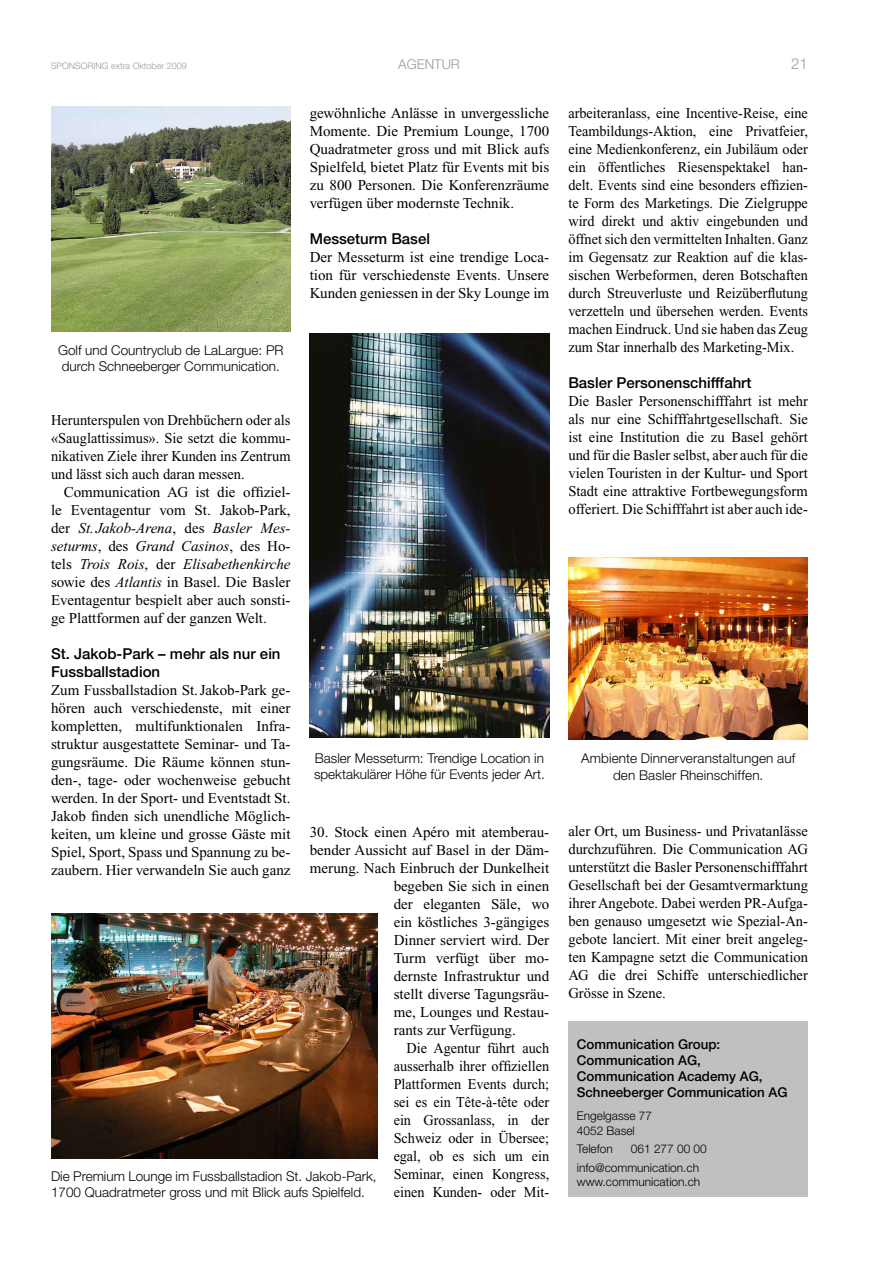
<style>
.page{position:relative;width:893px;height:1263px;background:#fff}
.page>*{position:absolute;margin:0;border:0;box-sizing:border-box;transform-origin:0 0}
.t1{font:15px/18px "Times New Roman";color:#000;text-align:justify}
.t2{font:15px/18px "Times New Roman";color:#000;text-align:justify;scale:.95 1}
.t3{font:15px/18px "Times New Roman";color:#000;text-align:justify;scale:.96 1}
.t4{font:500 15px "Helvetica Neue";color:#000}
.t5{font:300 15px "Helvetica Neue";color:#9a9a9a}
.Zwischentitel{font:300 13.5px/16.2px "Helvetica Neue";color:#000}
.t6{font:500 13.5px "Helvetica Neue";color:#000}
.t7{font:300 13.5px "Helvetica Neue";color:#9a9a9a}
.t8{font:300 12px "Helvetica Neue";color:#000}
.t9{font:300 9px "Helvetica Neue";color:#9a9a9a}
.s1{font-style:italic}
</style>
<div class="page">
<div style="left:568px;top:1021px;width:240px;height:175px;background:#c0c0c0"></div>
<img style="left:51px;top:106px;width:240px;height:226px">
<img style="left:51px;top:913px;width:327px;height:245px">
<img style="left:310px;top:333px;width:239px;height:404px">
<img style="left:568px;top:557px;width:240px;height:182px">
<p class="t9" style="left:51px;top:60px;width:137px">SPONSORING extra Oktober 2009</p>
<p class="t7" style="left:398px;top:56px;width:63px">AGENTUR</p>
<p class="t5" style="left:791px;top:54px;width:18px">21</p>
<p class="t1" style="left:310px;top:104px;width:241px">gewöhnliche Anlässe in unvergessliche Momente. Die Premium Lounge, 1700<br>Quadratmeter gross und mit Blick aufs Spielfeld, bietet Platz für Events mit bis zu 800 Personen. Die Konferenzräume verfügen über modernste Technik.</p>
<p class="t4" style="left:310px;top:230px;width:122px">Messeturm Basel</p>
<p class="t1" style="left:310px;top:248px;width:241px">Der Messeturm ist eine trendige Loca&shy;tion für verschiedenste Events. Unsere Kunden geniessen in der Sky Lounge im</p>
<p class="t2" style="left:568px;top:104px;width:254px">arbeiteranlass, eine Incentive-Reise, eine Teambildungs-Aktion, eine Privatfeier, eine Medienkonferenz, ein Jubiläum oder ein öffentliches Riesenspektakel han&shy;delt. Events sind eine besonders effizien&shy;te Form des Marketings. Die Zielgruppe wird direkt und aktiv eingebunden und öffnet sich den vermittelten Inhalten. Ganz im Gegensatz zur Reaktion auf die klas&shy;sischen Werbeformen, deren Botschaften durch Streuverluste und Reizüberflutung verzetteln und übersehen werden. Events machen Eindruck. Und sie haben das Zeug zum Star innerhalb des Marketing-Mix.</p>
<p class="t4" style="left:568px;top:374px;width:185px">Basler Personenschifffahrt</p>
<p class="t1" style="left:568px;top:392px;width:241px">Die Basler Personenschifffahrt ist mehr als nur eine Schifffahrtgesellschaft. Sie ist eine Institution die zu Basel gehört und für die Basler selbst, aber auch für die vielen Touristen in der Kultur- und Sport Stadt eine attraktive Fortbewegungsform offeriert. Die Schifffahrt ist aber auch ide-</p>
<p class="Zwischentitel" style="left:58px;top:342px;width:227px">Golf und Countryclub de LaLargue: PR durch Schneeberger Communication.</p>
<p class="t3" style="left:51px;top:411px;width:251px">Herunterspulen von Drehbüchern oder als «Sauglattissimus». Sie setzt die kommu&shy;nikativen Ziele ihrer Kunden ins Zentrum und lässt sich auch daran messen.</p>
<p class="t1" style="left:51px;top:483px;width:241px;text-indent:13px">Communication AG ist die offiziel&shy;le Eventagentur vom St. Jakob-Park, der <span class="s1">St. Jakob-Arena</span>, des <span class="s1">Basler Mes&shy;seturms</span>, des <span class="s1">Grand Casinos</span>, des Ho&shy;tels <span class="s1">Trois Rois</span>, der <span class="s1">Elisabethenkirche </span>sowie des <span class="s1">Atlantis</span> in Basel. Die Basler Eventagentur bespielt aber auch sonsti&shy;ge Plattformen auf der ganzen Welt.</p>
<p class="t4" style="left:51px;top:644px;width:231px">St. Jakob-Park – mehr als nur ein</p>
<p class="t4" style="left:51px;top:662px;width:111px">Fussballstadion</p>
<p class="t1" style="left:51px;top:681px;width:241px">Zum Fussballstadion St. Jakob-Park ge&shy;hören auch verschiedenste, mit einer kompletten, multifunktionalen Infra&shy;struktur ausgestattete Seminar- und Ta&shy;gungsräume. Die Räume können stun&shy;den-, tage- oder wochenweise gebucht werden. In der Sport- und Eventstadt St.<br>Jakob finden sich unendliche Möglich&shy;keiten, um kleine und grosse Gäste mit Spiel, Sport, Spass und Spannung zu be&shy;zaubern. Hier verwandeln Sie auch ganz</p>
<p class="Zwischentitel" style="left:314px;top:749px;width:232px">Basler Messeturm: Trendige Location in spektakulärer Höhe für Events jeder Art.</p>
<p class="Zwischentitel" style="left:581px;top:750px;width:216px;text-align:center">Ambiente Dinnerveranstaltungen auf den Basler Rheinschiffen.</p>
<p class="t1" style="left:568px;top:822px;width:241px">aler Ort, um Business- und Privatanlässe durchzuführen. Die Communication AG unterstützt die Basler Personenschifffahrt Gesellschaft bei der Gesamtvermarktung ihrer Angebote. Dabei werden PR-Aufga&shy;ben genauso umgesetzt wie Spezial-An&shy;gebote lanciert. Mit einer breit angeleg&shy;ten Kampagne setzt die Communication AG die drei Schiffe unterschiedlicher Grösse in Szene.</p>
<p class="t1" style="left:310px;top:823px;width:241px">30. Stock einen Apéro mit atemberau-</p>
<p class="t1" style="left:310px;top:841px;width:241px">bender Aussicht auf Basel in der Däm-</p>
<p class="t1" style="left:310px;top:859px;width:241px">merung. Nach Einbruch der Dunkelheit</p>
<p class="t1" style="left:394px;top:877px;width:157px">begeben Sie sich in einen</p>
<p class="t1" style="left:394px;top:895px;width:157px">der eleganten Säle, wo</p>
<p class="t1" style="left:394px;top:913px;width:157px">ein köstliches 3-gängiges</p>
<p class="t1" style="left:394px;top:931px;width:157px">Dinner serviert wird. Der</p>
<p class="t1" style="left:394px;top:949px;width:157px">Turm verfügt über mo-</p>
<p class="t1" style="left:394px;top:967px;width:157px">dernste Infrastruktur und</p>
<p class="t1" style="left:394px;top:985px;width:157px">stellt diverse Tagungsräu-</p>
<p class="t1" style="left:394px;top:1003px;width:157px">me, Lounges und Restau-</p>
<p class="t1" style="left:394px;top:1021px;width:124px">rants zur Verfügung.</p>
<p class="t2" style="left:394px;top:1039px;width:165px;text-indent:13px">Die Agentur führt auch ausserhalb ihrer offiziellen Plattformen Events durch; sei es ein Tête-à-tête oder ein Grossanlass, in der Schweiz oder in Übersee; egal, ob es sich um ein Seminar, einen Kongress, einen Kunden- oder Mit-</p>
<p class="t6" style="left:577px;top:1036px;width:145px">Communication Group:</p>
<p class="t6" style="left:577px;top:1052px;width:126px">Communication AG,</p>
<p class="t6" style="left:577px;top:1068px;width:187px">Communication Academy AG,</p>
<p class="t6" style="left:577px;top:1084px;width:212px">Schneeberger Communication AG</p>
<p class="t8" style="left:577px;top:1108px;width:77px">Engelgasse 77</p>
<p class="t8" style="left:577px;top:1123px;width:59px">4052 Basel</p>
<p class="t8" style="left:577px;top:1141px;width:37px">Telefon</p>
<p class="t8" style="left:631px;top:1141px;width:77px">061 277 00 00</p>
<p class="t8" style="left:577px;top:1160px;width:124px">info@communication.ch</p>
<p class="t8" style="left:577px;top:1175px;width:125px">www.communication.ch</p>
<p class="Zwischentitel" style="left:51px;top:1167px;width:327px">Die Premium Lounge im Fussballstadion St. Jakob-Park,<br>1700 Quadratmeter gross und mit Blick aufs Spielfeld.</p>
</div>
